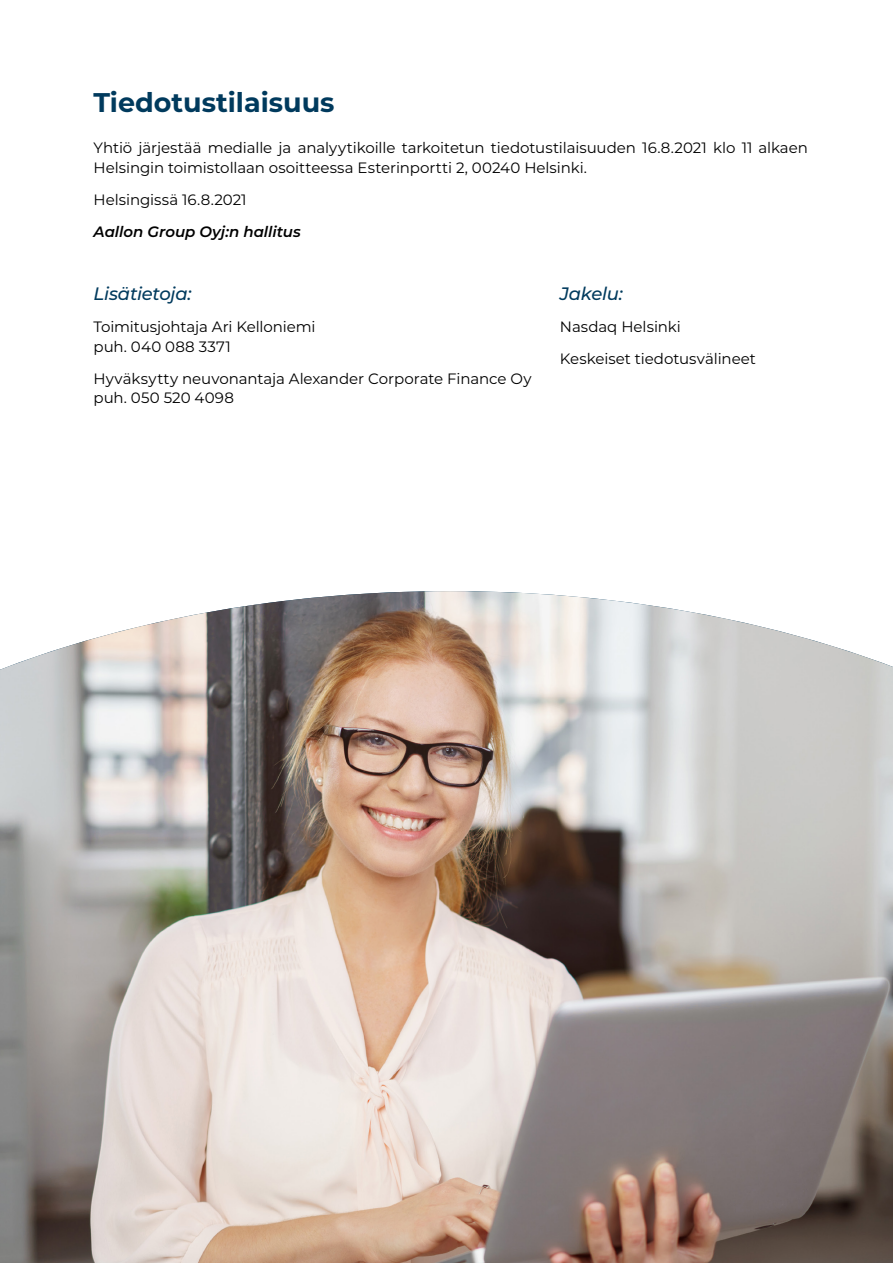
<style>
.page{position:relative;width:893px;height:1263px;background:#fff}
.page>*{position:absolute;margin:0;border:0;box-sizing:border-box;transform-origin:0 0}
.t1{font:700 27px "Montserrat";color:#003a5d}
.t2{font:italic 500 18px "Montserrat";letter-spacing:-.015em;color:#003a5d}
.t3{font:15px/19.5px "Montserrat";letter-spacing:-.005em;color:#000}
.t4{font:italic 600 15px "Montserrat";letter-spacing:-.005em;color:#000}
</style>
<div class="page">
<img style="left:0;top:591px;width:893px;height:672px">
<h1 class="t1" style="left:94px;top:83px;width:243px">Tiedotustilaisuus</h1>
<p class="t3" style="left:94px;top:138px;width:716px">Yhtiö järjestää medialle ja analyytikoille tarkoitetun tiedotustilaisuuden 16.8.2021 klo 11 alkaen<br>Helsingin toimistollaan osoitteessa Esterinportti 2, 00240 Helsinki.</p>
<p class="t3" style="left:94px;top:189px;width:155px">Helsingissä 16.8.2021</p>
<p class="t4" style="left:94px;top:221px;width:209px">Aallon Group Oyj:n hallitus</p>
<p class="t2" style="left:94px;top:281px;width:99px">Lisätietoja:</p>
<p class="t3" style="left:94px;top:317px;width:223px">Toimitusjohtaja Ari Kelloniemi puh. 040 088 3371</p>
<p class="t3" style="left:94px;top:368px;width:439px">Hyväksytty neuvonantaja Alexander Corporate Finance Oy puh. 050 520 4098</p>
<p class="t2" style="left:560px;top:281px;width:64px">Jakelu:</p>
<p class="t3" style="left:560px;top:310px;width:197px;line-height:32.2px">Nasdaq Helsinki<br>Keskeiset tiedotusvälineet</p>
</div>
